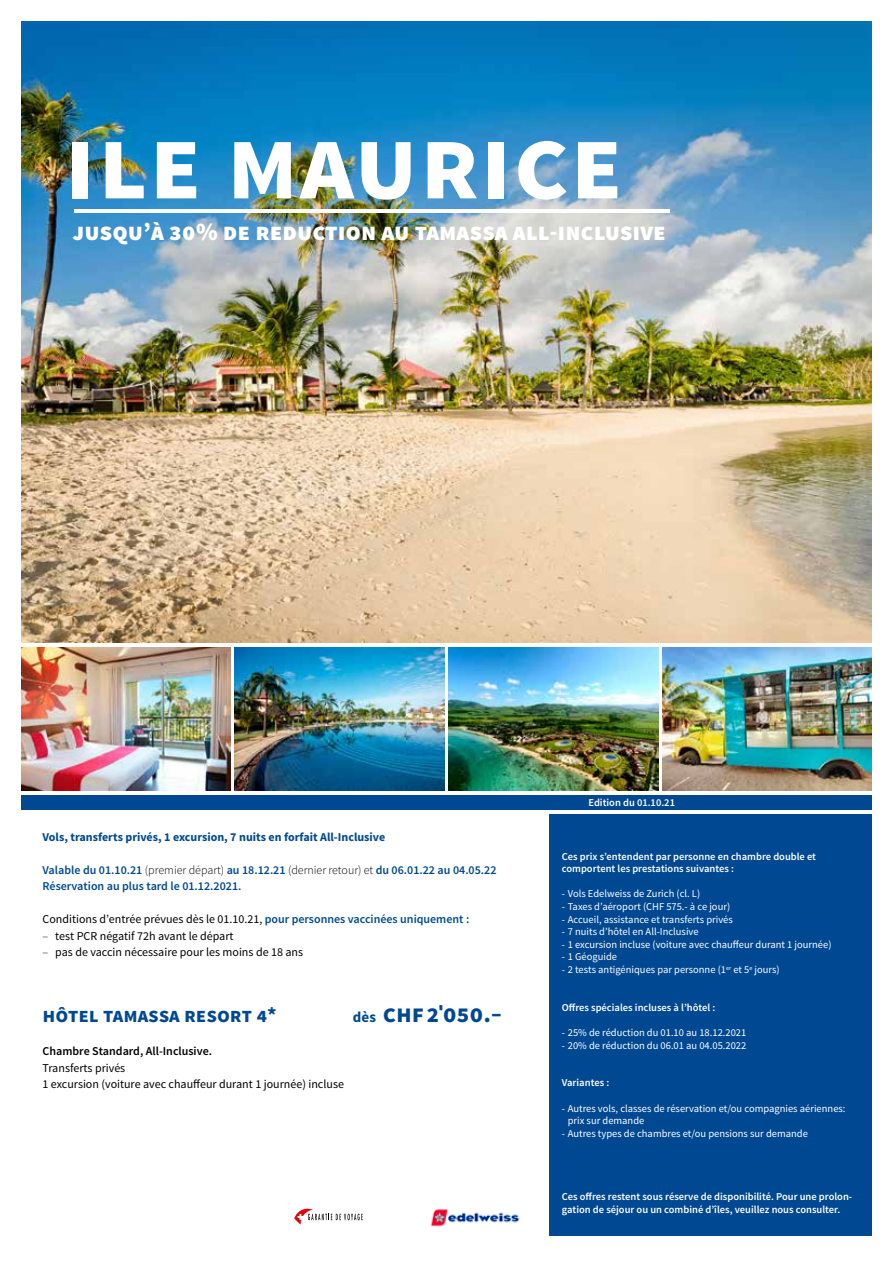
<style>
.page{position:relative;width:893px;height:1263px;background:#fff}
.page>*{position:absolute;margin:0;border:0;box-sizing:border-box;transform-origin:0 0}
.t1{font:700 106.5px "Source Sans Pro";letter-spacing:.01em;color:#fff}
.t2{font:700 25.5px "Source Sans Pro";color:#004992}
.t3{font:900 24.9px "Source Sans Pro";color:#fff}
.t4{font:700 21px "Source Sans Pro";color:#004992}
.t5{font:12px/16.5px "Source Sans Pro";color:#000}
.t6{font:600 12px/16.5px "Source Sans Pro";color:#004992}
.t7{font:700 12px "Source Sans Pro";color:#004992}
.t8{font:600 12px "Source Sans Pro";color:#000}
.t9{font:10.5px/12.6px "Source Sans Pro";color:#fff}
.t10{font:600 10.5px/12.6px "Source Sans Pro";color:#fff}
.s1{font-weight:300;color:#000}
.s2{font-weight:600;color:#004992}
.s3{font-weight:300}
.s4{font-size:15px}
</style>
<div class="page">
<img style="left:21px;top:21px;width:851px;height:622px">
<div style="left:21px;top:795px;width:851px;height:14px;background:#004992"></div>
<hr style="left:75px;top:209px;width:595px;height:4px;background:#fff">
<img style="left:21px;top:647px;width:210px;height:143px">
<img style="left:235px;top:647px;width:209px;height:143px">
<img style="left:449px;top:647px;width:209px;height:143px">
<img style="left:662px;top:647px;width:210px;height:143px">
<div style="left:549px;top:814px;width:323px;height:421px;background:#004992"></div>
<svg style="left:294px;top:1209px;width:69px;height:16px"></svg>
<img style="left:430px;top:1209px;width:90px;height:18px">
<h1 class="t1" style="left:64px;top:95px;width:560px">ile maurice</h1>
<h3 class="t3" style="left:73px;top:216px;width:595px">jusqu’à 30% de reduction au tamassa all-inclusive</h3>
<p class="t7" style="left:43px;top:829px;width:344px">Vols, transferts privés, 1 excursion, 7 nuits en forfait All-Inclusive</p>
<p class="t6" style="left:43px;top:862px;width:455px">Valable du 01.10.21 <span class="s1">(premier départ)</span> au 18.12.21 <span class="s1">(dernier retour) et</span> du 06.01.22 au 04.05.22<br>Réservation au plus tard le 01.12.2021.</p>
<p class="t5" style="left:43px;top:911px;width:428px">Conditions d’entrée prévues dès le 01.10.21, <span class="s2">pour personnes vaccinées uniquement :</span></p>
<p class="t5" style="left:43px;top:928px;width:193px"><span class="s3">–</span> test PCR négatif 72h avant le départ</p>
<p class="t5" style="left:43px;top:944px;width:262px"><span class="s3">–</span> pas de vaccin nécessaire pour les moins de 18 ans</p>
<h3 class="t4" style="left:43px;top:1002px;width:236px">hôtel tamassa resort 4*</h3>
<h2 class="t2" style="left:353px;top:997px;width:150px"><span class="s4">dès</span> chf2ˈ050.–</h2>
<p class="t8" style="left:43px;top:1044px;width:171px">Chambre Standard, All-Inclusive.</p>
<p class="t5" style="left:43px;top:1060px;width:303px">Transferts privés<br>1 excursion (voiture avec chauffeur durant 1 journée) incluse</p>
<p class="t10" style="left:588px;top:796px;width:88px">Edition du 01.10.21</p>
<p class="t10" style="left:562px;top:850px;width:256px">Ces prix s’entendent par personne en chambre double et comportent les prestations suivantes :</p>
<p class="t9" style="left:562px;top:888px;width:140px">- Vols Edelweiss de Zurich (cl. L)</p>
<p class="t9" style="left:562px;top:900px;width:170px">- Taxes d’aéroport (CHF 575.- à ce jour)</p>
<p class="t9" style="left:562px;top:913px;width:173px">- Accueil, assistance et transferts privés</p>
<p class="t9" style="left:562px;top:926px;width:138px">- 7 nuits d’hôtel en All-Inclusive</p>
<p class="t9" style="left:562px;top:938px;width:271px">- 1 excursion incluse (voiture avec chauffeur durant 1 journée)</p>
<p class="t9" style="left:562px;top:951px;width:57px">- 1 Géoguide</p>
<p class="t9" style="left:562px;top:963px;width:219px">- 2 tests antigéniques par personne (1<sup>er</sup> et 5<sup>e</sup> jours)</p>
<p class="t10" style="left:562px;top:1001px;width:155px">Offres spéciales incluses à l’hôtel :</p>
<p class="t9" style="left:562px;top:1026px;width:186px">- 25% de réduction du 01.10 au 18.12.2021</p>
<p class="t9" style="left:562px;top:1039px;width:186px">- 20% de réduction du 06.01 au 04.05.2022</p>
<p class="t10" style="left:562px;top:1077px;width:49px">Variantes :</p>
<p class="t9" style="left:568px;top:1102px;width:279px;text-indent:-6px">- Autres vols, classes de réservation et/ou compagnies aériennes: prix sur demande</p>
<p class="t9" style="left:562px;top:1127px;width:248px">- Autres types de chambres et/ou pensions sur demande</p>
<p class="t10" style="left:562px;top:1190px;width:292px">Ces offres restent sous réserve de disponibilité. Pour une prolon&shy;gation de séjour ou un combiné d’îles, veuillez nous consulter.</p>
</div>
